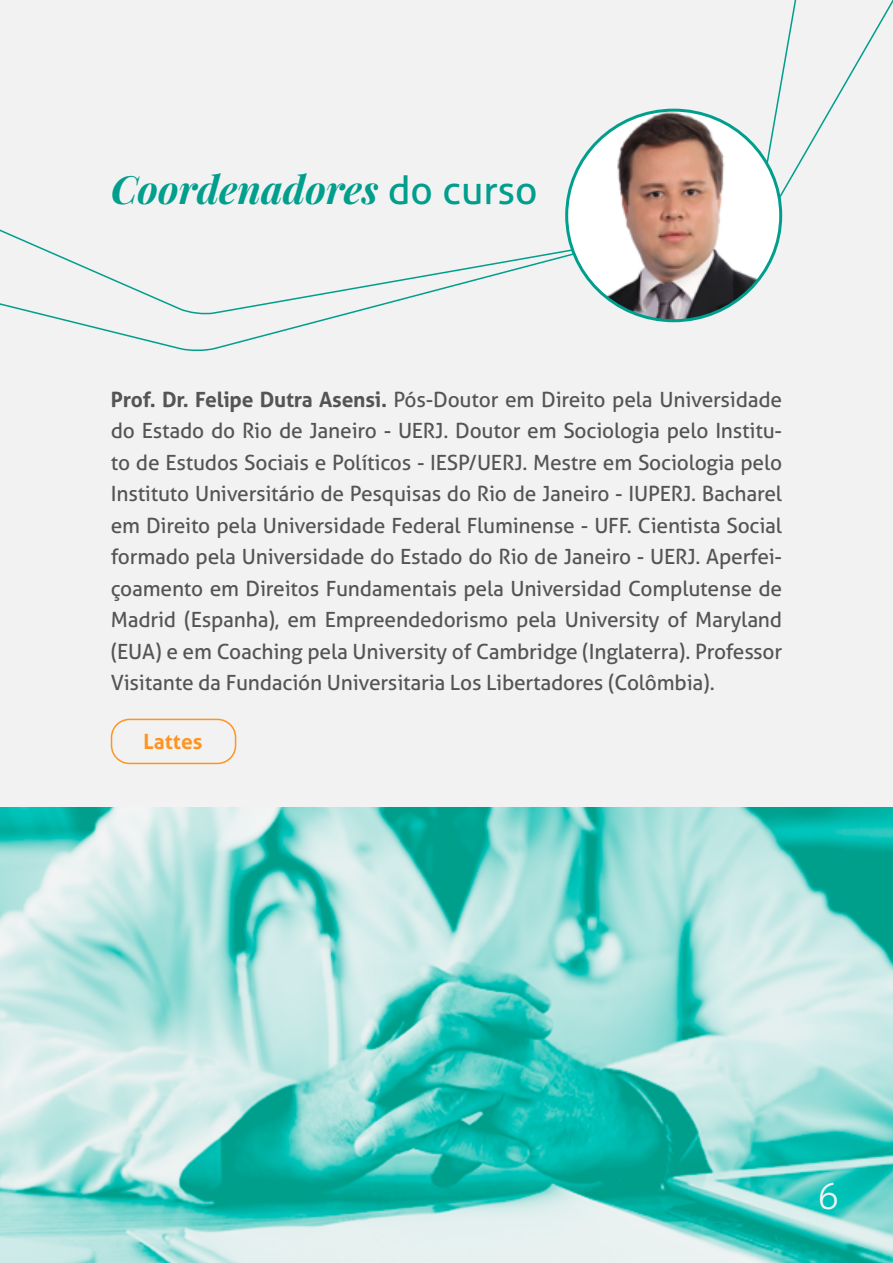
<style>
.page{position:relative;width:893px;height:1263px;background:#f2f2f2}
.page>*{position:absolute;margin:0;border:0;box-sizing:border-box;transform-origin:0 0}
.t1{font:italic 700 39px "Playfair Display";color:#009e8c}
.t2{font:300 36px "Aller";color:#f2f2f2}
.t3{font:21px/31.5px "Aller";letter-spacing:-.01em;color:#545454;text-align:justify}
.t4{font:700 21px "Aller";color:#ff941f}
.s1{font-family:"Aller";font-weight:400;font-style:normal}
.s2{font-weight:700}
</style>
<div class="page">
<img style="left:0;top:808px;width:893px;height:455px">
<svg style="left:0;top:0;width:807px;height:352px"></svg>
<img style="left:567px;top:110px;width:214px;height:211px">
<div style="left:111px;top:719px;width:125px;height:45px;border:2px solid #ff941f;border-radius:18px"></div>
<h1 class="t1" style="left:111px;top:163px;width:428px">Coordenadores <span class="s1">do curso</span></h1>
<p class="t3" style="left:111px;top:383px;width:673px"><span class="s2">Prof. Dr. Felipe Dutra Asensi.</span> Pós-Doutor em Direito pela Universidade do Estado do Rio de Janeiro - UERJ. Doutor em Sociologia pelo Institu&shy;to de Estudos Sociais e Políticos - IESP/UERJ. Mestre em Sociologia pelo Instituto Universitário de Pesquisas do Rio de Janeiro - IUPERJ. Bacharel em Direito pela Universidade Federal Fluminense - UFF. Cientista Social formado pela Universidade do Estado do Rio de Janeiro - UERJ. Aperfei&shy;çoamento em Direitos Fundamentais pela Universidad Complutense de Madrid (Espanha), em Empreendedorismo pela University of Maryland (EUA) e em Coaching pela University of Cambridge (Inglaterra). Professor Visitante da Fundación Universitaria Los Libertadores (Colômbia).</p>
<p class="t4" style="left:144px;top:729px;width:60px">Lattes</p>
<h2 class="t2" style="left:817px;top:1174px;width:23px">6</h2>
</div>
